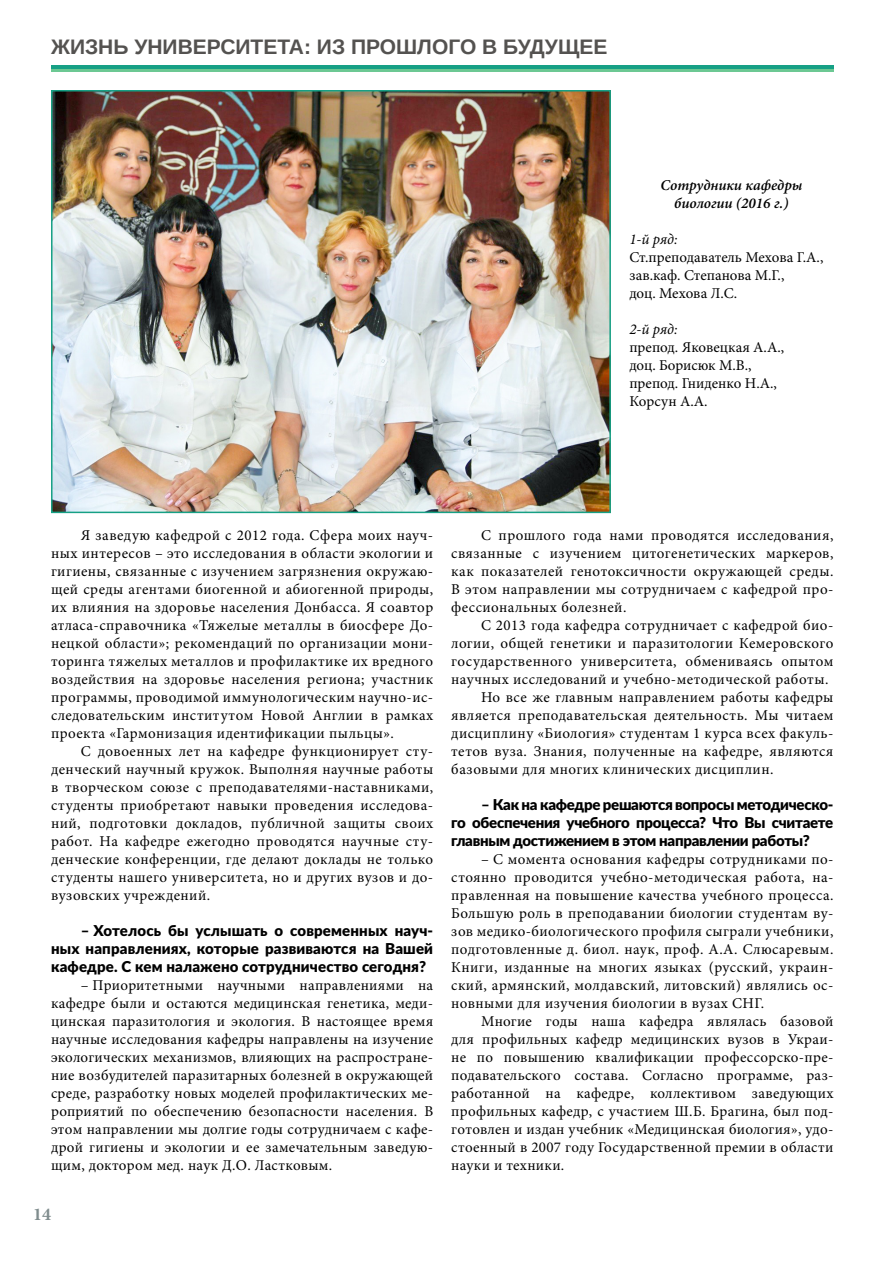
<style>
.page{position:relative;width:893px;height:1263px;background:#fff}
.page>*{position:absolute;margin:0;border:0;box-sizing:border-box;transform-origin:0 0}
.t1{font:700 21px "Arimo";color:#545250}
.t2{font:700 18px "Minion Pro";color:#7f8c8d}
.t3{font:15px/18px "Minion Pro";letter-spacing:.03em;color:#000;text-align:justify}
.t4{font:900 15px/18px "Lato";letter-spacing:-.02em;color:#000;text-align:justify}
.t5{font:15px/18px "Minion Pro";color:#000}
.t6{font:italic 600 15px/18px "Minion Pro";color:#000;text-align:center}
.t7{font:italic 15px "Minion Pro";letter-spacing:-.005em;color:#000}
</style>
<div class="page">
<div style="left:51px;top:65px;width:782px;height:5px;background:#16a085"></div>
<hr style="left:51px;top:70px;width:782px;height:2px;background:#6cc893">
<img style="left:54px;top:93px;width:554px;height:417px">
<div style="left:51px;top:90px;width:560px;height:423px;border:2px solid #16a085"></div>
<h1 class="t1" style="left:51px;top:32px;width:558px">ЖИЗНЬ УНИВЕРСИТЕТА: ИЗ ПРОШЛОГО В БУДУЩЕЕ</h1>
<p class="t6" style="left:660px;top:176px;width:144px">Сотрудники кафедры биологии (2016 г.)</p>
<p class="t7" style="left:629px;top:229px;width:50px">1-й ряд:</p>
<p class="t5" style="left:629px;top:248px;width:196px">Ст.преподаватель Мехова Г.А., зав.каф. Степанова М.Г.,<br>доц. Мехова Л.С.</p>
<p class="t7" style="left:629px;top:319px;width:50px">2-й ряд:</p>
<p class="t5" style="left:629px;top:338px;width:156px">препод. Яковецкая А.А., доц. Борисюк М.В., препод. Гниденко Н.А.,<br>Корсун А.А.</p>
<p class="t3" style="left:51px;top:526px;width:384px;text-indent:30px">Я заведую кафедрой с 2012 года. Сфера моих науч&shy;ных интересов – это исследования в области экологии и гигиены, связанные с изучением загрязнения окружаю&shy;щей среды агентами биогенной и абиогенной природы, их влияния на здоровье населения Донбасса. Я соавтор атласа-справочника «Тяжелые металлы в биосфере До&shy;нецкой области»; рекомендаций по организации мони&shy;торинга тяжелых металлов и профилактике их вредного воздействия на здоровье населения региона; участник программы, проводимой иммунологическим научно-ис&shy;следовательским институтом Новой Англии в рамках проекта «Гармонизация идентификации пыльцы».</p>
<p class="t3" style="left:51px;top:742px;width:384px;text-indent:30px">С довоенных лет на кафедре функционирует сту&shy;денческий научный кружок. Выполняя научные работы в творческом союзе с преподавателями-наставниками, студенты приобретают навыки проведения исследова&shy;ний, подготовки докладов, публичной защиты своих работ. На кафедре ежегодно проводятся научные сту&shy;денческие конференции, где делают доклады не только студенты нашего университета, но и других вузов и до&shy;вузовских учреждений.</p>
<p class="t4" style="left:51px;top:921px;width:384px;text-indent:30px">– Хотелось бы услышать о современных науч&shy;ных направлениях, которые развиваются на Вашей кафедре. С кем налажено сотрудничество сегодня?</p>
<p class="t3" style="left:51px;top:976px;width:384px;text-indent:30px">– Приоритетными научными направлениями на кафедре были и остаются медицинская генетика, меди&shy;цинская паразитология и экология. В настоящее время научные исследования кафедры направлены на изучение экологических механизмов, влияющих на распростране&shy;ние возбудителей паразитарных болезней в окружающей среде, разработку новых моделей профилактических ме&shy;роприятий по обеспечению безопасности населения. В этом направлении мы долгие годы сотрудничаем с кафе&shy;дрой гигиены и экологии и ее замечательным заведую&shy;щим, доктором мед. наук Д.О. Ластковым.</p>
<p class="t2" style="left:33px;top:1202px;width:19px">14</p>
<p class="t3" style="left:451px;top:526px;width:384px;text-indent:30px">С прошлого года нами проводятся исследования, связанные с изучением цитогенетических маркеров, как показателей генотоксичности окружающей среды.<br>В этом направлении мы сотрудничаем с кафедрой про&shy;фессиональных болезней.</p>
<p class="t3" style="left:481px;top:616px;width:354px">С 2013 года кафедра сотрудничает с кафедрой био-</p>
<p class="t3" style="left:451px;top:634px;width:384px">логии, общей генетики и паразитологии Кемеровского</p>
<p class="t3" style="left:451px;top:652px;width:384px">государственного университета, обмениваясь опытом</p>
<p class="t3" style="left:451px;top:670px;width:379px">научных исследований и учебно-методической работы.</p>
<p class="t3" style="left:481px;top:688px;width:354px">Но все же главным направлением работы кафедры</p>
<p class="t3" style="left:451px;top:706px;width:384px">является преподавательская деятельность. Мы читаем</p>
<p class="t3" style="left:451px;top:724px;width:384px">дисциплину «Биология» студентам 1 курса всех факуль-</p>
<p class="t3" style="left:451px;top:742px;width:384px">тетов вуза. Знания, полученные на кафедре, являются</p>
<p class="t3" style="left:451px;top:760px;width:324px">базовыми для многих клинических дисциплин.</p>
<p class="t4" style="left:451px;top:795px;width:384px;text-indent:30px">– Как на кафедре решаются вопросы методическо&shy;го обеспечения учебного процесса? Что Вы считаете главным достижением в этом направлении работы?</p>
<p class="t3" style="left:451px;top:850px;width:384px;text-indent:30px">– С момента основания кафедры сотрудниками по&shy;стоянно проводится учебно-методическая работа, на&shy;правленная на повышение качества учебного процесса.<br>Большую роль в преподавании биологии студентам ву&shy;зов медико-биологического профиля сыграли учебники, подготовленные д. биол. наук, проф. А.А. Слюсаревым.<br>Книги, изданные на многих языках (русский, украин&shy;ский, армянский, молдавский, литовский) являлись ос&shy;новными для изучения биологии в вузах СНГ.</p>
<p class="t3" style="left:451px;top:1012px;width:384px;text-indent:30px">Многие годы наша кафедра являлась базовой для профильных кафедр медицинских вузов в Украи&shy;не по повышению квалификации профессорско-пре&shy;подавательского состава. Согласно программе, раз&shy;работанной на кафедре, коллективом заведующих профильных кафедр, с участием Ш.Б. Брагина, был под&shy;готовлен и издан учебник «Медицинская биология», удо&shy;стоенный в 2007 году Государственной премии в области науки и техники.</p>
</div>
